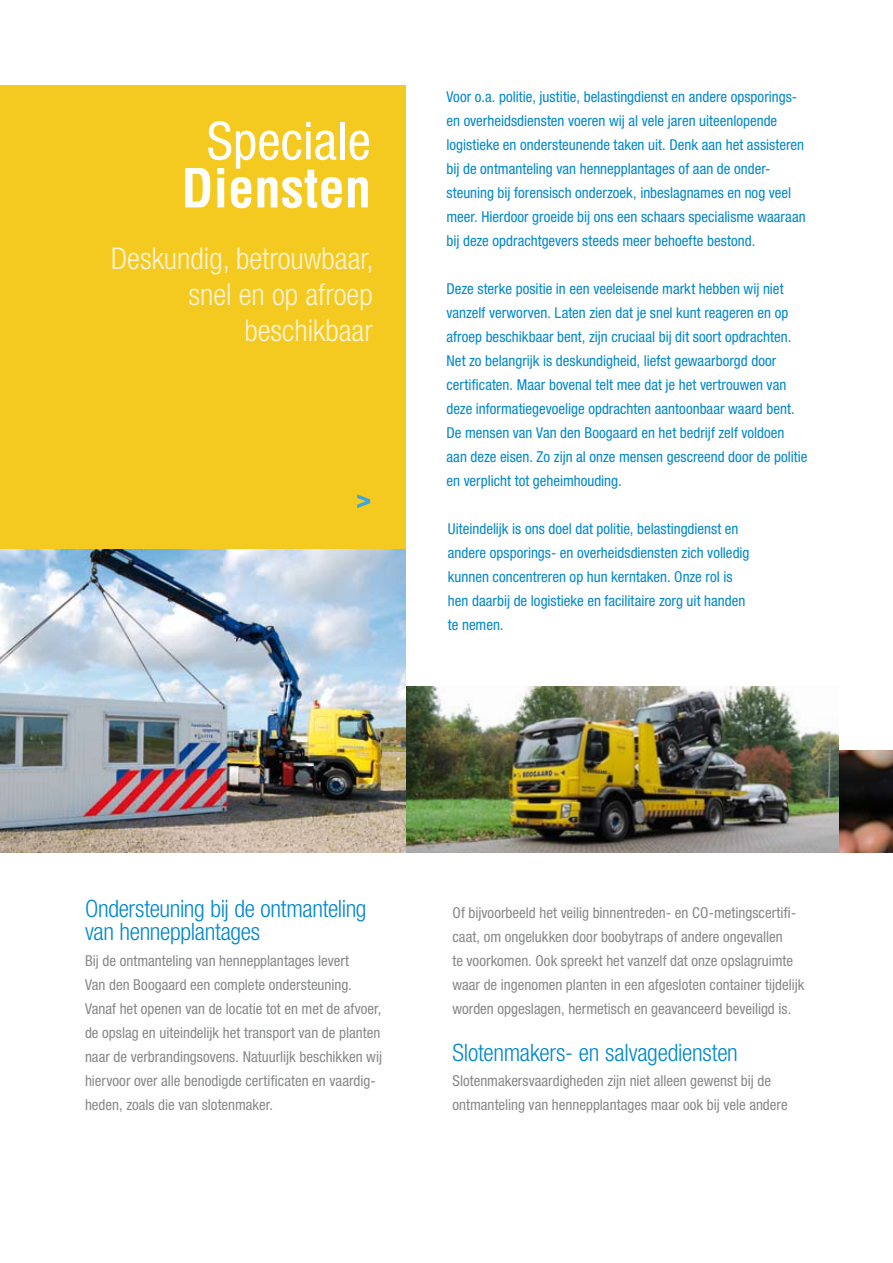
<style>
.page{position:relative;width:893px;height:1263px;background:#fff}
.page>*{position:absolute;margin:0;border:0;box-sizing:border-box;transform-origin:0 0}
.t1{font:condensed 52.5px "Helvetica Neue";color:#fff}
.t2{font:700 condensed 52.5px "Helvetica";color:#fff}
.t3{font:300 condensed 30px/36px "Helvetica Neue";color:#fdf4db;text-align:right}
.t4{font:300 condensed 24px/22.5px "Helvetica Neue";letter-spacing:-.015em;color:#0088cd}
.t5{font:condensed 15px/24px "Helvetica Neue";color:#0088cd}
.t6{font:condensed 15px/24px "Helvetica Neue";color:#878889}
</style>
<div class="page">
<div style="left:0;top:85px;width:406px;height:466px;background:#f5ca20"></div>
<img style="left:838px;top:750px;width:55px;height:103px">
<svg style="left:357px;top:494px;width:13px;height:14px"></svg>
<img style="left:406px;top:687px;width:432px;height:166px">
<img style="left:0;top:550px;width:406px;height:303px">
<h1 class="t1" style="left:207px;top:110px;width:166px">speciale</h1>
<h1 class="t2" style="left:181px;top:155px;width:191px">Diensten</h1>
<h2 class="t3" style="left:111px;top:240px;width:264px">Deskundig, betrouwbaar, snel en op afroep beschikbaar</h2>
<p class="t5" style="left:446px;top:85px;width:361px">Voor o.a. politie, justitie, belastingdienst en andere opsporings&shy;en overheidsdiensten voeren wij al vele jaren uiteenlopende logistieke en ondersteunende taken uit. denk aan het assisteren bij de ontmanteling van hennepplantages of aan de onder&shy;steuning bij forensisch onderzoek, inbeslagnames en nog veel meer. Hierdoor groeide bij ons een schaars specialisme waaraan bij deze opdrachtgevers steeds meer behoefte bestond.</p>
<p class="t5" style="left:446px;top:277px;width:362px">deze sterke positie in een veeleisende markt hebben wij niet vanzelf verworven. laten zien dat je snel kunt reageren en op afroep beschikbaar bent, zijn cruciaal bij dit soort opdrachten. net zo belangrijk is deskundigheid, liefst gewaarborgd door certificaten. Maar bovenal telt mee dat je het vertrouwen van deze informatiegevoelige opdrachten aantoonbaar waard bent. de mensen van Van den Boogaard en het bedrijf zelf voldoen aan deze eisen. Zo zijn al onze mensen gescreend door de politie en verplicht tot geheimhouding.</p>
<p class="t5" style="left:448px;top:517px;width:303px">Uiteindelijk is ons doel dat politie, belastingdienst en andere opsporings- en overheidsdiensten zich volledig kunnen concentreren op hun kerntaken. Onze rol is hen daarbij de logistieke en facilitaire zorg uit handen te nemen.</p>
<h3 class="t4" style="left:85px;top:897px;width:283px">Ondersteuning bij de ontmanteling van hennepplantages</h3>
<p class="t6" style="left:85px;top:949px;width:298px">Bij de ontmanteling van hennepplantages levert<br>Van den Boogaard een complete ondersteuning.<br>Vanaf het openen van de locatie tot en met de afvoer, de opslag en uiteindelijk het transport van de planten naar de verbrandingsovens. natuurlijk beschikken wij hiervoor over alle benodigde certificaten en vaardig&shy;heden, zoals die van slotenmaker.</p>
<p class="t6" style="left:452px;top:901px;width:354px">Of bijvoorbeeld het veilig binnentreden- en cO-metingscertifi&shy;caat, om ongelukken door boobytraps of andere ongevallen<br>te voorkomen. Ook spreekt het vanzelf dat onze opslagruimte waar de ingenomen planten in een afgesloten container tijdelijk worden opgeslagen, hermetisch en geavanceerd beveiligd is.</p>
<h3 class="t4" style="left:452px;top:1041px;width:287px">Slotenmakers- en salvagediensten</h3>
<p class="t6" style="left:452px;top:1069px;width:337px">slotenmakersvaardigheden zijn niet alleen gewenst bij de ontmanteling van hennepplantages maar ook bij vele andere</p>
</div>
